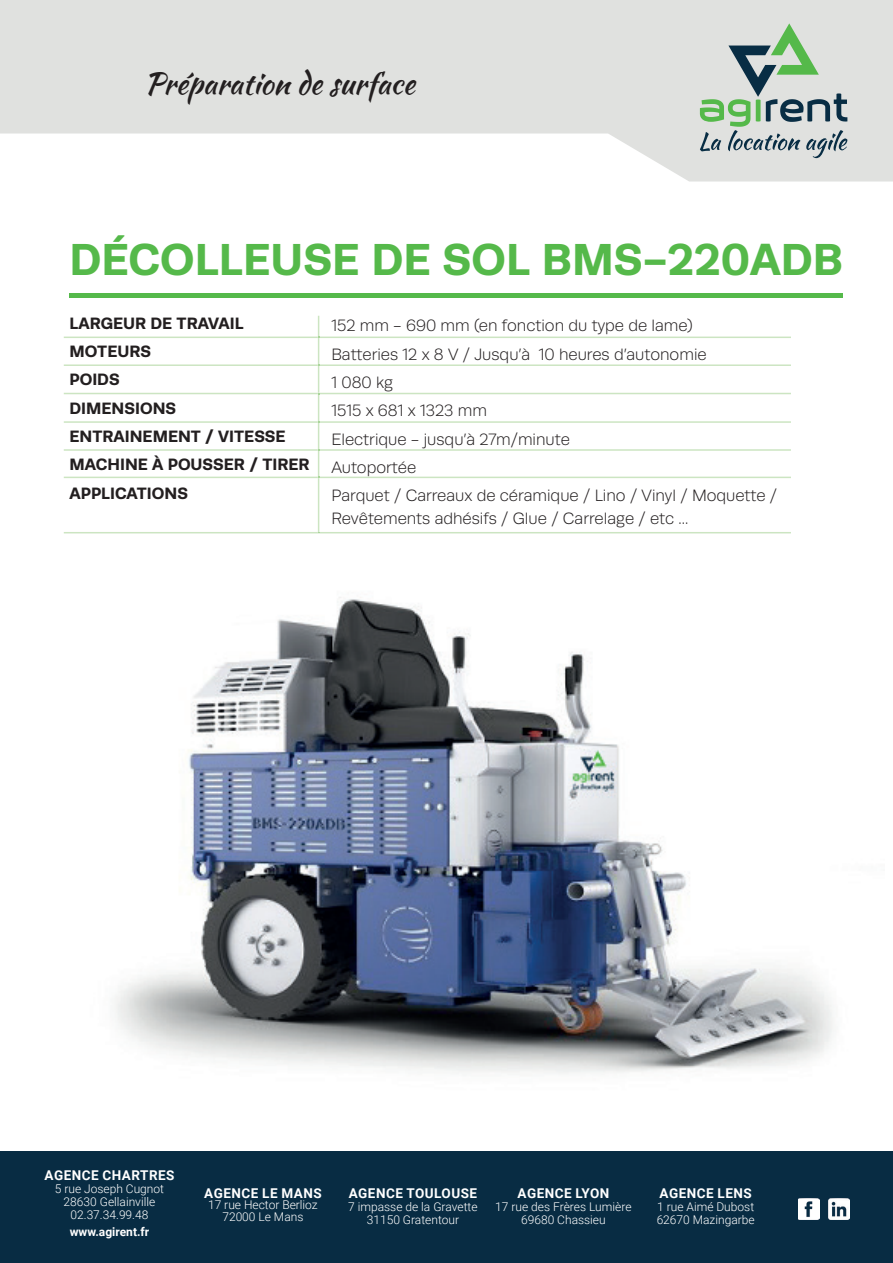
<style>
.page{position:relative;width:893px;height:1263px;background:#fff}
.page>*{position:absolute;margin:0;border:0;box-sizing:border-box;transform-origin:0 0}
.t1{font:700 45px "Runda";color:#55b94a}
.t2{font:30px "Kaushan Script";color:#231f20}
.t3{font:300 16.5px/28.3px "Runda";color:#231f20}
.t4{font:700 16.5px/28.3px "Runda";color:#231f20}
.t5{font:700 13.5px "Roboto";letter-spacing:.035em;color:#fff}
.t6{font:300 12px/13px "Roboto";color:#fff;text-align:center}
.t7{font:700 12px "Roboto";color:#fff}
</style>
<div class="page">
<svg style="left:0;top:0;width:893px;height:182px;fill:#e0e1df"></svg>
<svg style="left:700px;top:23px;width:147px;height:135px"></svg>
<div style="left:0;top:1151px;width:893px;height:112px;background:#082c43"></div>
<img style="left:798px;top:1198px;width:21px;height:21px">
<img style="left:828px;top:1198px;width:22px;height:21px">
<hr style="left:319px;top:393px;width:472px;height:1px;background:#cce5c2">
<hr style="left:64px;top:393px;width:254px;height:1px;background:#cce5c2">
<hr style="left:319px;top:477px;width:472px;height:1px;background:#cce5c2">
<hr style="left:64px;top:477px;width:254px;height:1px;background:#cce5c2">
<hr style="left:319px;top:364px;width:472px;height:2px;background:#cce5c2">
<hr style="left:64px;top:364px;width:254px;height:2px;background:#cce5c2">
<hr style="left:319px;top:337px;width:472px;height:1px;background:#cce5c2">
<hr style="left:64px;top:337px;width:254px;height:1px;background:#cce5c2">
<hr style="left:70px;top:293px;width:773px;height:4px;background:#55b94a">
<hr style="left:318px;top:478px;width:1px;height:54px;background:#cce5c2">
<hr style="left:319px;top:449px;width:472px;height:2px;background:#cce5c2">
<hr style="left:64px;top:449px;width:254px;height:2px;background:#cce5c2">
<hr style="left:319px;top:421px;width:472px;height:2px;background:#cce5c2">
<hr style="left:64px;top:421px;width:254px;height:2px;background:#cce5c2">
<svg style="left:318px;top:316px;width:1px;height:162px"></svg>
<svg style="left:64px;top:532px;width:727px;height:1px"></svg>
<img style="left:115px;top:597px;width:718px;height:477px">
<h2 class="t2" style="left:145px;top:62px;width:272px">Préparation de surface</h2>
<h1 class="t1" style="left:70px;top:232px;width:775px">DÉCOLLEUSE DE SOL BMS-220ADB</h1>
<p class="t4" style="left:70px;top:308px;width:241px">LARGEUR DE TRAVAIL<br>MOTEURS<br>POIDS<br>DIMENSIONS<br>ENTRAINEMENT / VITESSE<br>MACHINE À POUSSER / TIRER<br>APPLICATIONS</p>
<p class="t3" style="left:331px;top:312px;width:447px">152 mm - 690 mm (en fonction du type de lame)<br>Batteries 12 x 8 V / Jusqu’à 10 heures d’autonomie<br>1 080 kg<br>1515 x 681 x 1323 mm<br>Electrique - jusqu’à 27m/minute<br>Autoportée<br>Parquet / Carreaux de céramique / Lino / Vinyl / Moquette /</p>
<p class="t3" style="left:331px;top:504px;width:358px">Revêtements adhésifs / Glue / Carrelage / etc ...</p>
<p class="t5" style="left:44px;top:1165px;width:132px">AGENCE CHARTRES</p>
<p class="t6" style="left:55px;top:1181px;width:111px">5 rue Joseph Cugnot<br>28630 Gellainville<br>02.37.34.99.48</p>
<p class="t7" style="left:70px;top:1223px;width:81px">www.agirent.fr</p>
<p class="t5" style="left:204px;top:1183px;width:119px">AGENCE LE MANS</p>
<p class="t6" style="left:208px;top:1198px;width:111px;line-height:11.6px">17 rue Hector Berlioz<br>72000 Le Mans</p>
<p class="t5" style="left:349px;top:1183px;width:130px">AGENCE TOULOUSE</p>
<p class="t6" style="left:348px;top:1199px;width:131px">7 impasse de la Gravette<br>31150 Gratentour</p>
<p class="t5" style="left:517px;top:1183px;width:93px">AGENCE LYON</p>
<p class="t6" style="left:495px;top:1199px;width:138px">17 rue des Frères Lumière<br>69680 Chassieu</p>
<p class="t5" style="left:660px;top:1183px;width:94px">AGENCE LENS</p>
<p class="t6" style="left:657px;top:1199px;width:100px;text-align:left">1 rue Aimé Dubost<br>62670 Mazingarbe</p>
</div>
